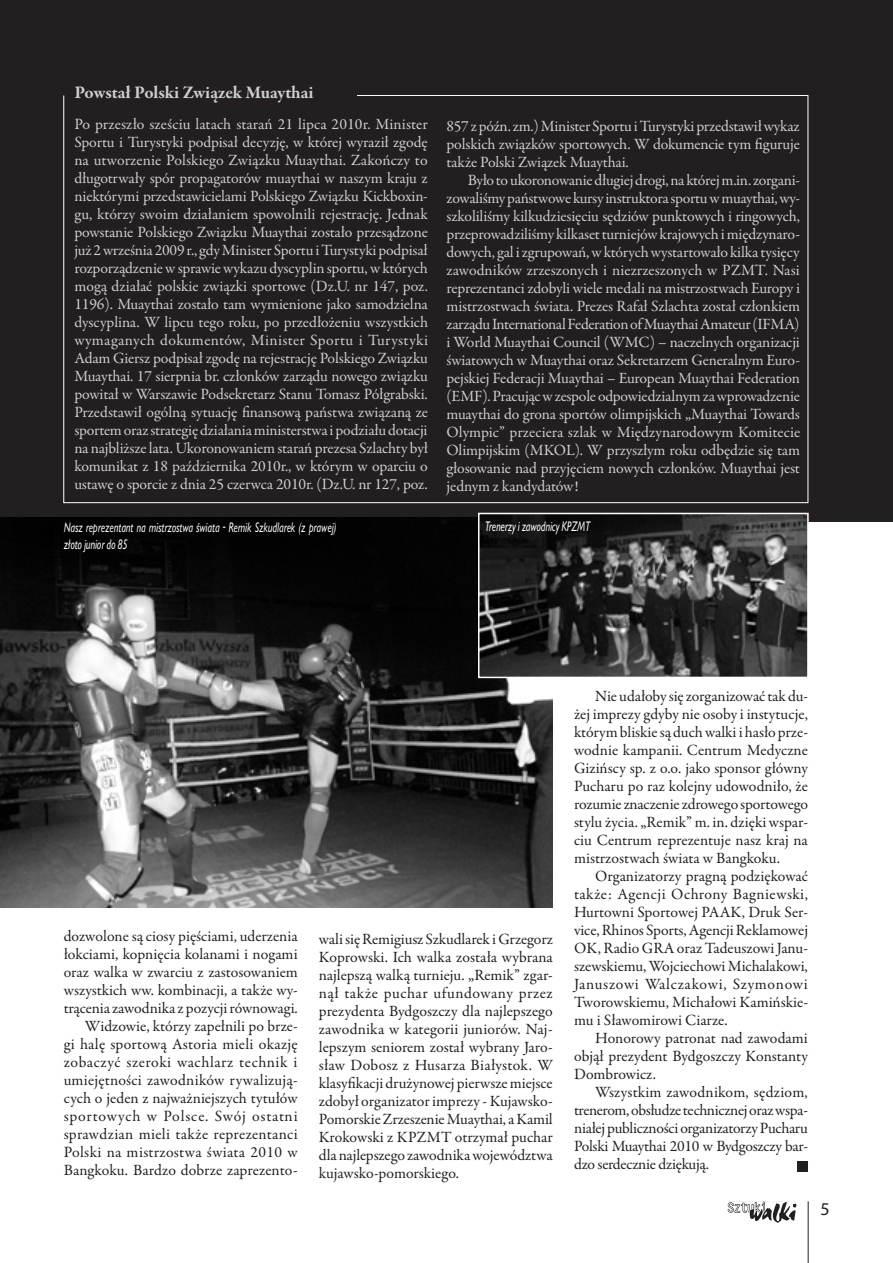
<style>
.page{position:relative;width:893px;height:1263px;background:#fff}
.page>*{position:absolute;margin:0;border:0;box-sizing:border-box;transform-origin:0 0}
._03_rozdzial{font:700 18px "Garamond Premr Pro";color:#cdcfd0}
._03_rozdzial-2{font:18px "Myriad Pro";color:#231f20}
._01a_txt{font:15.75px/18px "Garamond Premr Pro";letter-spacing:-.005em;color:#231f20;text-align:justify}
._01_txt{font:15.75px/18px "Garamond Premr Pro";letter-spacing:-.01em;color:#cdcfd0;text-align:justify}
._01a_txt-2{font:15.75px/18px "Garamond Premr Pro";letter-spacing:-.01em;color:#cdcfd0;text-align:justify}
._04_foto{font:italic 12.75px/17.2px "EFN Gilead Cnd OT";letter-spacing:.005em;color:#fff}
</style>
<div class="page">
<hr style="left:808px;top:1201px;width:1px;height:62px;background:#231f20">
<svg style="left:727px;top:1201px;width:70px;height:22px"></svg>
<div style="left:0;top:0;width:893px;height:522px;background:#231f20"></div>
<svg style="left:63px;top:95px;width:746px;height:408px"></svg>
<img style="left:0;top:518px;width:553px;height:389px">
<img style="left:481px;top:516px;width:325px;height:159px">
<div style="left:478px;top:513px;width:331px;height:165px;border:2px solid #fff"></div>
<div style="left:798px;top:1161px;width:10px;height:10px;background:#231f20"></div>
<p class="_03_rozdzial" style="left:74px;top:81px;width:241px">Powstał Polski Związek Muaythai</p>
<p class="_01_txt" style="left:74px;top:115px;width:355px">Po przeszło sześciu latach starań 21 lipca 2010r. Minister Sportu i Turystyki podpisał decyzję, w której wyraził zgodę na utworzenie Polskiego Związku Muaythai. Zakończy to długotrwały spór propagatorów muaythai w naszym kraju z niektórymi przedstawicielami Polskiego Związku Kickboxin&shy;gu, którzy swoim działaniem spowolnili rejestrację. Jednak powstanie Polskiego Związku Muaythai zostało przesądzone już 2 września 2009 r., gdy Minister Sportu i Turystyki podpisał rozporządzenie w sprawie wykazu dyscyplin sportu, w których mogą działać polskie związki sportowe (Dz.U. nr 147, poz.<br>1196). Muaythai zostało tam wymienione jako samodzielna dyscyplina. W lipcu tego roku, po przedłożeniu wszystkich wymaganych dokumentów, Minister Sportu i Turystyki Adam Giersz podpisał zgodę na rejestrację Polskiego Związku Muaythai. 17 sierpnia br. członków zarządu nowego związku powitał w Warszawie Podsekretarz Stanu Tomasz Półgrabski.<br>Przedstawił ogólną sytuację finansową państwa związaną ze sportem oraz strategię działania ministerstwa i podziału dotacji na najbliższe lata. Ukoronowaniem starań prezesa Szlachty był komunikat z 18 października 2010r., w którym w oparciu o ustawę o sporcie z dnia 25 czerwca 2010r. (Dz.U. nr 127, poz.</p>
<p class="_01_txt" style="left:446px;top:117px;width:355px">857 z późn. zm.) Minister Sportu i Turystyki przedstawił wykaz polskich związków sportowych. W dokumencie tym figuruje także Polski Związek Muaythai.</p>
<p class="_01a_txt-2" style="left:446px;top:171px;width:355px;text-indent:21px">Było to ukoronowanie długiej drogi, na której m.in. zorgani&shy;zowaliśmy państwowe kursy instruktora sportu w muaythai, wy&shy;szkoliliśmy kilkudziesięciu sędziów punktowych i ringowych, przeprowadziliśmy kilkaset turniejów krajowych i międzynaro&shy;dowych, gal i zgrupowań, w których wystartowało kilka tysięcy zawodników zrzeszonych i niezrzeszonych w PZMT. Nasi reprezentanci zdobyli wiele medali na mistrzostwach Europy i mistrzostwach świata. Prezes Rafał Szlachta został członkiem zarządu International Federation of Muaythai Amateur (IFMA) i World Muaythai Council (WMC) – naczelnych organizacji światowych w Muaythai oraz Sekretarzem Generalnym Euro&shy;pejskiej Federacji Muaythai – European Muaythai Federation (EMF). Pracując w zespole odpowiedzialnym za wprowadzenie muaythai do grona sportów olimpijskich „Muaythai Towards Olympic” przeciera szlak w Międzynarodowym Komitecie Olimpijskim (MKOL). W przyszłym roku odbędzie się tam głosowanie nad przyjęciem nowych członków. Muaythai jest jednym z kandydatów!</p>
<p class="_04_foto" style="left:64px;top:518px;width:274px">Nasz reprezentant na mistrzostwa świata - Remik Szkudlarek (z prawej) złoto junior do 85</p>
<p class="_04_foto" style="left:485px;top:518px;width:107px">Trenerzy i zawodnicy KPZMT</p>
<p class="_01a_txt" style="left:64px;top:927px;width:236px">dozwolone są ciosy pięściami, uderzenia łokciami, kopnięcia kolanami i nogami oraz walka w zwarciu z zastosowaniem wszystkich ww. kombinacji, a także wy&shy;trącenia zawodnika z pozycji równowagi.</p>
<p class="_01a_txt" style="left:64px;top:1017px;width:236px;text-indent:21px">Widzowie, którzy zapełnili po brze&shy;gi halę sportową Astoria mieli okazję zobaczyć szeroki wachlarz technik i umiejętności zawodników rywalizują&shy;cych o jeden z najważniejszych tytułów sportowych w Polsce. Swój ostatni sprawdzian mieli także reprezentanci Polski na mistrzostwa świata 2010 w Bangkoku. Bardzo dobrze zaprezento-</p>
<p class="_01a_txt" style="left:319px;top:930px;width:235px">wali się Remigiusz Szkudlarek i Grzegorz Koprowski. Ich walka została wybrana najlepszą walką turnieju. „Remik” zgar&shy;nął także puchar ufundowany przez prezydenta Bydgoszczy dla najlepszego zawodnika w kategorii juniorów. Naj&shy;lepszym seniorem został wybrany Jaro&shy;sław Dobosz z Husarza Białystok. W klasyfikacji drużynowej pierwsze miejsce zdobył organizator imprezy - Kujawsko-Pomorskie Zrzeszenie Muaythai, a Kamil Krokowski z KPZMT otrzymał puchar dla najlepszego zawodnika województwa kujawsko-pomorskiego.</p>
<p class="_01a_txt" style="left:574px;top:688px;width:236px;text-indent:21px">Nie udałoby się zorganizować tak du&shy;żej imprezy gdyby nie osoby i instytucje, którym bliskie są duch walki i hasło prze&shy;wodnie kampanii. Centrum Medyczne Gizińscy sp. z o.o. jako sponsor główny Pucharu po raz kolejny udowodniło, że rozumie znaczenie zdrowego sportowego stylu życia. „Remik” m. in. dzięki wspar&shy;ciu Centrum reprezentuje nasz kraj na mistrzostwach świata w Bangkoku.</p>
<p class="_01a_txt" style="left:574px;top:868px;width:235px;text-indent:21px">Organizatorzy pragną podziękować także: Agencji Ochrony Bagniewski, Hurtowni Sportowej PAAK, Druk Ser&shy;vice, Rhinos Sports, Agencji Reklamowej OK, Radio GRA oraz Tadeuszowi Janu&shy;szewskiemu, Wojciechowi Michalakowi, Januszowi Walczakowi, Szymonowi Tworowskiemu, Michałowi Kamińskie&shy;mu i Sławomirowi Ciarze.</p>
<p class="_01a_txt" style="left:574px;top:1030px;width:235px;text-indent:21px">Honorowy patronat nad zawodami objął prezydent Bydgoszczy Konstanty Dombrowicz.</p>
<p class="_01a_txt" style="left:574px;top:1084px;width:235px;text-indent:21px">Wszystkim zawodnikom, sędziom, trenerom, obsłudze technicznej oraz wspa&shy;niałej publiczności organizatorzy Pucharu Polski Muaythai 2010 w Bydgoszczy bar&shy;dzo serdecznie dziękują.</p>
<p class="_03_rozdzial-2" style="left:820px;top:1198px;width:11px">5</p>
</div>
